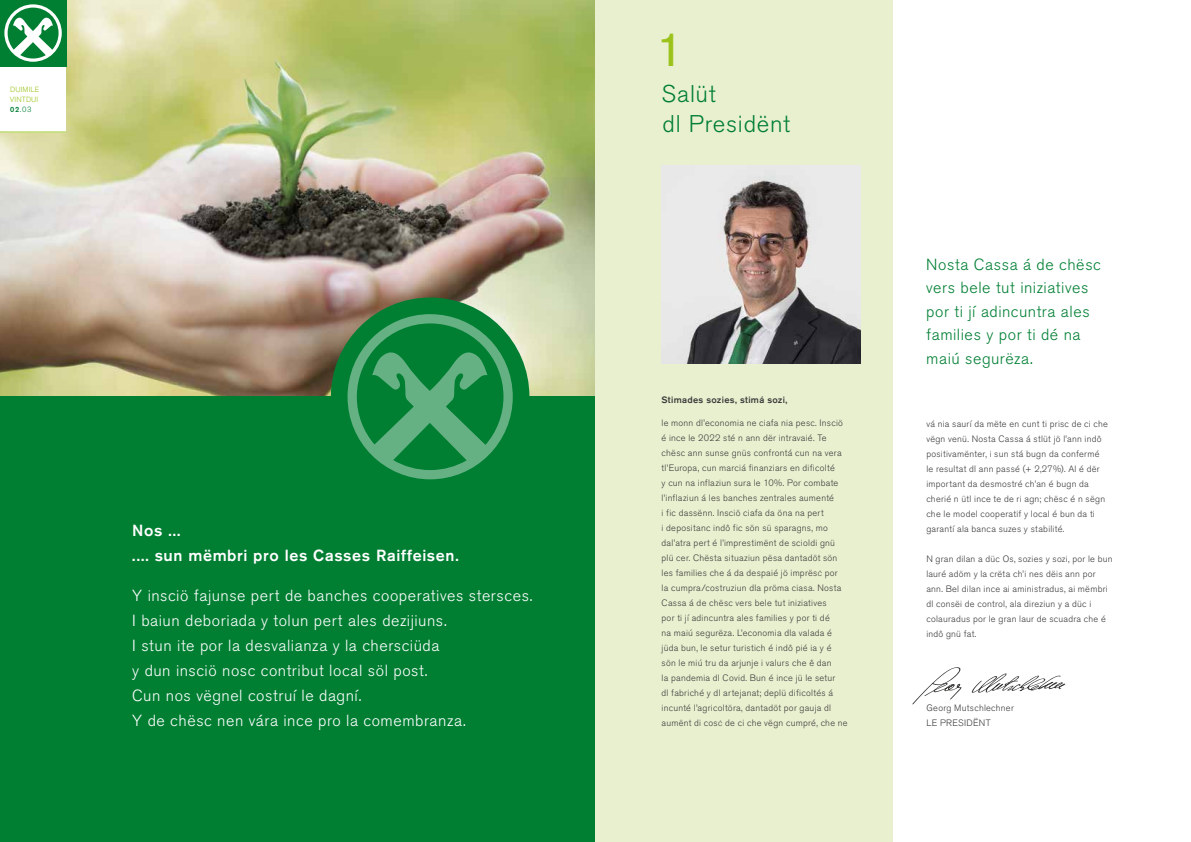
<style>
.page{position:relative;width:1191px;height:842px;background:#fff}
.page>*{position:absolute;margin:0;border:0;box-sizing:border-box;transform-origin:0 0}
.t1{font:48px "Akzidenz Grotesk BQ";color:#9bc31c}
.t2{font:300 24px/30px "Akzidenz Grotesk BQ";letter-spacing:.03em;color:#007f33}
.t3{font:300 16px/25px "Akzidenz Grotesk BQ";letter-spacing:.035em;color:#fff}
.t4{font:300 16px/23.5px "Akzidenz Grotesk BQ";letter-spacing:.035em;color:#007f33}
.t5{font:500 16px/25px "Akzidenz Grotesk BQ";letter-spacing:.04em;color:#fff}
.t6{font:300 9.2px/15px "Akzidenz Grotesk BQ";letter-spacing:.025em;color:#3c3c3b}
.t7{font:500 9.2px "Akzidenz Grotesk BQ";letter-spacing:.03em;color:#3c3c3b}
.t8{font:300 7.5px/10.3px "Akzidenz Grotesk BQ";letter-spacing:.02em;color:#9bc31c}
.s1{font-weight:500;color:#007f33}
.s2{color:#007f33}
.s3{font-family:"Aileron";font-size:8.2px}
</style>
<div class="page">
<img style="left:0;top:0;width:595px;height:397px">
<div style="left:0;top:397px;width:595px;height:445px;background:#007f33"></div>
<div style="left:595px;top:0;width:298px;height:842px;background:#e9f0d0"></div>
<div style="left:331px;top:297px;width:198px;height:199px;background:#007f33;border-radius:50%"></div>
<img style="left:661px;top:165px;width:199px;height:199px">
<svg style="left:347px;top:314px;width:166px;height:165px"></svg>
<svg style="left:912px;top:667px;width:50px;height:37px"></svg>
<svg style="left:971px;top:673px;width:94px;height:20px"></svg>
<div style="left:0;top:66px;width:66px;height:66px;background:#fff"></div>
<hr style="left:0;top:132px;width:66px;height:1px;background:#9bc31c">
<div style="left:0;top:0;width:66px;height:66px;background:#007f33"></div>
<svg style="left:4px;top:4px;width:58px;height:58px"></svg>
<p class="t8" style="left:10px;top:84px;width:31px">DUIMILE<br>VINTDUI<br><span class="s1">02</span><span class="s2">.03</span></p>
<h3 class="t5" style="left:132px;top:517px;width:328px">Nos ...<br>.... sun mëmbri pro les Casses Raiffeisen.</h3>
<p class="t3" style="left:132px;top:583px;width:402px">Y insciö fajunse pert de banches cooperatives stersces.<br>I baiun deboriada y tolun pert ales dezijiuns.<br>I stun ite por la desvalianza y la chersciüda<br>y dun insciö nosc contribut local söl post.<br>Cun nos vëgnel costruí le dagní.<br>Y de chësc nen vára ince pro la comembranza.</p>
<h1 class="t1" style="left:656px;top:21px;width:29px">1</h1>
<h2 class="t2" style="left:661px;top:79px;width:130px">Salüt<br>dl Presidënt</h2>
<p class="t7" style="left:661px;top:394px;width:127px">Stimades sozies, stimá sozi,</p>
<p class="t6" style="left:661px;top:415px;width:188px">le monn dl’economia ne ciafa nia pesc. Insciö é ince le 2022 sté n ann dër intravaié. Te chësc ann sunse gnüs confrontá cun na vera tl’Europa, cun marciá finanziars en dificolté<br>y cun na inflaziun sura le 10%. Por combate l’inflaziun á les banches zentrales aumenté<br>i fic dassënn. Insciö ciafa da öna na pert<br>i depositanc indô fic sön sü sparagns, mo dal’atra pert é l’imprestimënt de scioldi gnü plü cer. Chësta situaziun pësa dantadöt sön les families che á da despaié jö imprës<span class="s3">ć</span> por<br>la cumpra/costruziun dla pröma ciasa. Nosta Cassa á de chësc vers bele tut iniziatives<br>por ti jí adincuntra ales families y por ti dé<br>na maiú segurëza. L’economia dla valada é jüda bun, le setur turistich é indô pié ia y é sön le miú tru da arjunje i valurs che ê dan<br>la pandemia dl Covid. Bun é ince jü le setur<br>dl fabriché y dl artejanat; deplü dificoltés á incunté l’agricoltöra, dantadöt por gauja dl aumënt di cos<span class="s3">ć</span> de ci che vëgn cumpré, che ne</p>
<h3 class="t4" style="left:926px;top:253px;width:176px">Nosta Cassa á de chësc vers bele tut iniziatives por ti jí adincuntra ales families y por ti dé na maiú segurëza.</h3>
<p class="t6" style="left:926px;top:416px;width:183px">vá nia saurí da mëte en cunt ti prisc de ci che vëgn venü. Nosta Cassa á stlüt jö l’ann indô positivamënter, i sun stá bugn da confermé le resultat dl ann passé (+ 2,27%). Al é dër important da desmostré ch’an é bugn da cherié n ütl ince te de ri agn; chësc é n sëgn che le model cooperatif y local é bun da ti garantí ala banca suzes y stabilité.</p>
<p class="t6" style="left:926px;top:551px;width:188px">N gran dilan a düc Os, sozies y sozi, por le bun lauré adöm y la crëta ch’i nes dëis ann por ann. Bel dilan ince ai aministradus, ai mëmbri dl consëi de control, ala direziun y a düc i colauradus por le gran laur de scuadra che é indô gnü fat.</p>
<p class="t6" style="left:926px;top:700px;width:89px">Georg Mutschlechner<br>LE PRESIDËNT</p>
</div>
